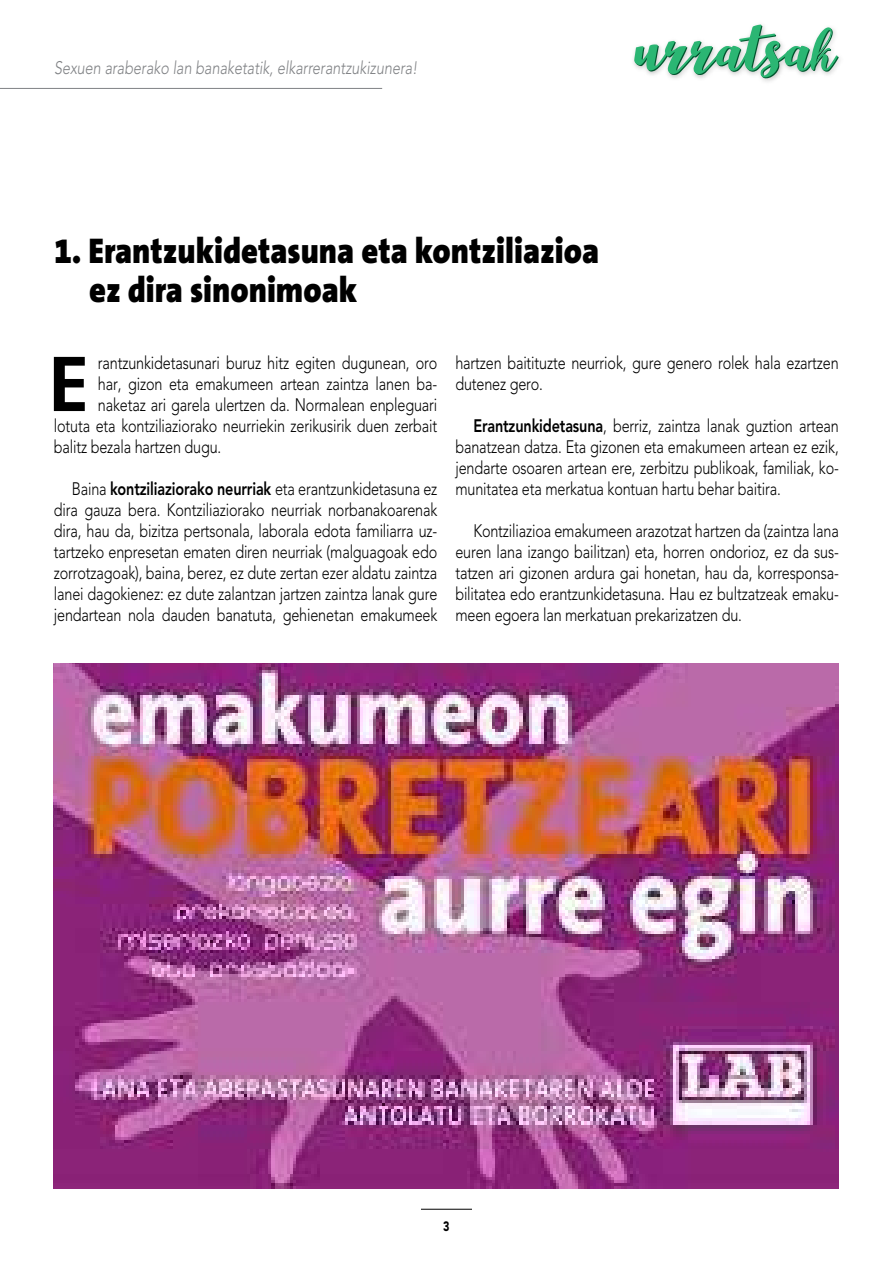
<style>
.page{position:relative;width:893px;height:1263px;background:#fff}
.page>*{position:absolute;margin:0;border:0;box-sizing:border-box;transform-origin:0 0}
.t1{font:88.5px "Aldine";color:#006838}
.t2{font:700 80.25px "The Sans";color:#000;scale:1.05 1}
.t3{font:900 36px/39px "The Sans B9";color:#000;scale:.9 1}
.t4{font:300 18px/21px "Avenir LT Std";letter-spacing:-.01em;color:#000;text-align:justify;scale:.8 1}
.t5{font:italic 300 18px "Avenir LT Std";color:#808285;scale:.8 1}
.t6{font:900 13.5px "Avenir LT Std";color:#000;scale:.8 1}
.s1{font-weight:800}
</style>
<div class="page">
<img style="left:633px;top:24px;width:207px;height:58px">
<hr style="left:0;top:88px;width:382px;height:1px;background:#808285">
<hr style="left:421px;top:1209px;width:51px;height:1px;background:#000">
<img style="left:54px;top:663px;width:785px;height:525px">
<p class="t5" style="left:54px;top:57px;width:456px">Sexuen araberako lan banaketatik, elkarrerantzukizunera!</p>
<h1 class="t1" style="left:635px;top:1px;width:201px">urratsak</h1>
<h3 class="t3" style="left:89px;top:232px;width:568px;text-indent:-35px">1. Erantzukidetasuna eta kontziliazioa ez dira sinonimoak</h3>
<h2 class="t2" style="left:48px;top:317px;width:41px">E</h2>
<p class="t4" style="left:98px;top:352px;width:426px">rantzunkidetasunari buruz hitz egiten dugunean, oro</p>
<p class="t4" style="left:98px;top:373px;width:426px">har, gizon eta emakumeen artean zaintza lanen ba-</p>
<p class="t4" style="left:98px;top:394px;width:426px">naketaz ari garela ulertzen da. Normalean enpleguari</p>
<p class="t4" style="left:54px;top:415px;width:481px">lotuta eta kontziliaziorako neurriekin zerikusirik duen zerbait</p>
<p class="t4" style="left:54px;top:436px;width:211px">balitz bezala hartzen dugu.</p>
<p class="t4" style="left:54px;top:478px;width:481px;text-indent:18px">Baina <span class="s1">kontziliaziorako neurriak</span> eta erantzunkidetasuna ez dira gauza bera. Kontziliaziorako neurriak norbanakoarenak dira, hau da, bizitza pertsonala, laborala edota familiarra uz&shy;tartzeko enpresetan ematen diren neurriak (malguagoak edo zorrotzagoak), baina, berez, ez dute zertan ezer aldatu zaintza lanei dagokienez: ez dute zalantzan jartzen zaintza lanak gure jendartean nola dauden banatuta, gehienetan emakumeek</p>
<p class="t4" style="left:455px;top:352px;width:481px">hartzen baitituzte neurriok, gure genero rolek hala ezartzen dutenez gero.</p>
<p class="t4" style="left:455px;top:415px;width:481px;text-indent:18px"><span class="s1">Erantzunkidetasuna</span>, berriz, zaintza lanak guztion artean banatzean datza. Eta gizonen eta emakumeen artean ez ezik, jendarte osoaren artean ere, zerbitzu publikoak, familiak, ko&shy;munitatea eta merkatua kontuan hartu behar baitira.</p>
<p class="t4" style="left:455px;top:520px;width:481px;text-indent:18px">Kontziliazioa emakumeen arazotzat hartzen da (zaintza lana euren lana izango bailitzan) eta, horren ondorioz, ez da sus&shy;tatzen ari gizonen ardura gai honetan, hau da, korresponsa&shy;bilitatea edo erantzunkidetasuna. Hau ez bultzatzeak emaku&shy;meen egoera lan merkatuan prekarizatzen du.</p>
<p class="t6" style="left:443px;top:1218px;width:9px">3</p>
</div>
